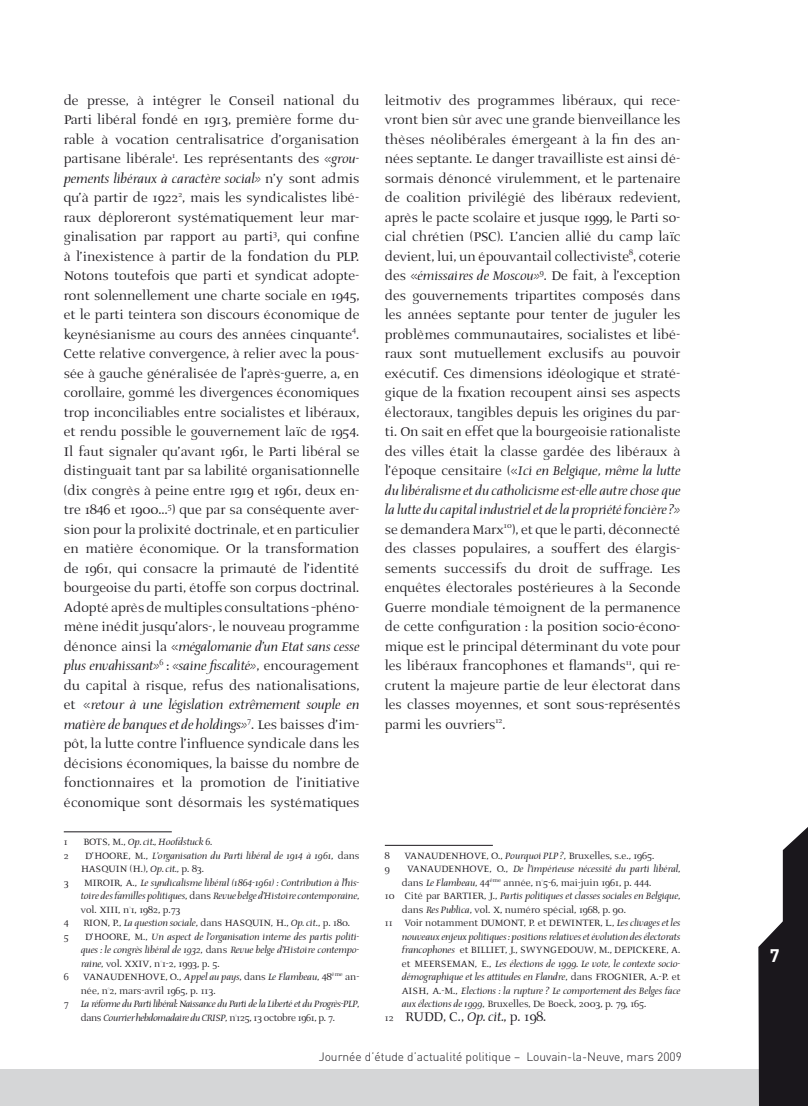
<style>
.page{position:relative;width:808px;height:1106px;background:#fff}
.page>*{position:absolute;margin:0;border:0;box-sizing:border-box;transform-origin:0 0}
.t1{font:700 18px "DIN";color:#fff}
.t2{font:16.5px/19.5px "AI Prospera II";color:#1a171c;text-align:justify}
.t3{font:italic 12px/13.5px "AI Prospera II";color:#1a171c}
.t4{font:12px/13.5px "AI Prospera II";color:#1a171c}
.t5{font:italic 12px "AI Prospera II";letter-spacing:-.025em;color:#1a171c}
.t6{font:300 12px "DIN";color:#1a171c}
.t7{font:12px "AI Prospera II";letter-spacing:-.025em;color:#1a171c}
.s1{font-style:italic}
.s2{font-style:normal}
.s3{font-size:12px}
</style>
<div class="page">
<div style="left:0;top:1069px;width:808px;height:37px;background:#d5d6d7"></div>
<svg style="left:758px;top:827px;width:50px;height:279px"></svg>
<hr style="left:64px;top:831px;width:108px;height:1px;background:#1a171c">
<hr style="left:385px;top:845px;width:108px;height:1px;background:#1a171c">
<p class="t2" style="left:64px;top:91px;width:297px">de presse, à intégrer le Conseil national du Parti libéral fondé en 1913, première forme du&shy;rable à vocation centralisatrice d’organisation partisane libérale<sup>1</sup>. Les représentants des «<span class="s1">grou&shy;pements libéraux à caractère social»</span> n’y sont admis qu’à partir de 1922<sup>2</sup>, mais les syndicalistes libé&shy;raux déploreront systématiquement leur mar&shy;ginalisation par rapport au parti<sup>3</sup>, qui confine à l’inexistence à partir de la fondation du PLP.<br>Notons toutefois que parti et syndicat adopte&shy;ront solennellement une charte sociale en 1945, et le parti teintera son discours économique de keynésianisme au cours des années cinquante<sup>4</sup>.<br>Cette relative convergence, à relier avec la pous&shy;sée à gauche généralisée de l’après-guerre, a, en corollaire, gommé les divergences économiques trop inconciliables entre socialistes et libéraux, et rendu possible le gouvernement laïc de 1954.<br>Il faut signaler qu’avant 1961, le Parti libéral se distinguait tant par sa labilité organisationnelle (dix congrès à peine entre 1919 et 1961, deux en&shy;tre 1846 et 1900…<sup>5</sup>) que par sa conséquente aver&shy;sion pour la prolixité doctrinale, et en particulier en matière économique. Or la transformation de 1961, qui consacre la primauté de l’identité bourgeoise du parti, étoffe son corpus doctrinal.<br>Adopté après de multiples consultations –phéno&shy;mène inédit jusqu’alors-, le nouveau programme dénonce ainsi la «<span class="s1">mégalomanie d’un Etat sans cesse plus envahissant»</span><sup>6</sup> : <span class="s1">«saine fiscalité»</span>, encouragement du capital à risque, refus des nationalisations, et «<span class="s1">retour à une législation extrêmement souple en matière de banques et de holdings»</span><sup>7</sup>. Les baisses d’im&shy;pôt, la lutte contre l’influence syndicale dans les décisions économiques, la baisse du nombre de fonctionnaires et la promotion de l’initiative économique sont désormais les systématiques</p>
<p class="t4" style="left:64px;top:836px;width:5px">1</p>
<p class="t3" style="left:83px;top:834px;width:131px"><span class="s2">BOTS, M.,</span> Op. cit., Hoofdstuck 6<span class="s2">.</span></p>
<p class="t4" style="left:64px;top:849px;width:6px">2</p>
<p class="t3" style="left:81px;top:848px;width:280px;text-indent:4px"><span class="s2">D’HOORE, M.,</span> L’organisation du Parti libéral de 1914 à 1961<span class="s2">, dans<br>HASQUIN (H.),</span> Op. cit., <span class="s2">p. 83.</span></p>
<p class="t4" style="left:64px;top:876px;width:6px">3</p>
<p class="t3" style="left:84px;top:875px;width:277px"><span class="s2">MIROIR, A.,</span> Le syndicalisme libéral (1864-1961) : Contribution à l’his-</p>
<p class="t3" style="left:81px;top:888px;width:280px">toire des familles politiques<span class="s2">, dans</span> Revue belge d’Histoire contemporaine<span class="s2">,</span></p>
<p class="t4" style="left:81px;top:903px;width:101px">vol. XIII, n°1, 1982, p.73</p>
<p class="t4" style="left:64px;top:917px;width:288px">4 RION, P., <span class="s1">La question sociale</span>, dans HASQUIN, H., <span class="s1">Op. cit</span>., p. 180.</p>
<p class="t4" style="left:64px;top:930px;width:6px">5</p>
<p class="t3" style="left:85px;top:929px;width:276px"><span class="s2">D’HOORE, M.,</span> Un aspect de l’organisation interne des partis politi-</p>
<p class="t3" style="left:81px;top:942px;width:280px">ques : le congrès libéral de 1932<span class="s2">, dans</span> Revue belge d’Histoire contempo-</p>
<p class="t4" style="left:81px;top:957px;width:140px"><span class="s1">raine</span>, vol. XXIV, n°1-2, 1993, p. 5.</p>
<p class="t4" style="left:64px;top:971px;width:297px">6 VANAUDENHOVE, O., <span class="s1">Appel au pays</span>, dans <span class="s1">Le Flambeau</span>, 48<sup>ème</sup> an-</p>
<p class="t4" style="left:81px;top:984px;width:136px">née, n°2, mars-avril 1965, p. 113.</p>
<p class="t5" style="left:64px;top:996px;width:297px"><span class="s2">7</span> La réforme du Parti libéral: Naissance du Parti de la Liberté et du Progrès-PLP<span class="s2">,</span></p>
<p class="t7" style="left:81px;top:1012px;width:256px">dans <span class="s1">Courrier hebdomadaire du CRISP</span>, n°125, 13 octobre 1961, p. 7.</p>
<p class="t2" style="left:385px;top:91px;width:297px">leitmotiv des programmes libéraux, qui rece&shy;vront bien sûr avec une grande bienveillance les thèses néolibérales émergeant à la fin des an&shy;nées septante. Le danger travailliste est ainsi dé&shy;sormais dénoncé virulemment, et le partenaire de coalition privilégié des libéraux redevient, après le pacte scolaire et jusque 1999, le Parti so&shy;cial chrétien (PSC). L’ancien allié du camp laïc devient, lui, un épouvantail collectiviste<sup>8</sup>, coterie des «<span class="s1">émissaires de Moscou»</span><sup>9</sup>. De fait, à l’exception des gouvernements tripartites composés dans les années septante pour tenter de juguler les problèmes communautaires, socialistes et libé&shy;raux sont mutuellement exclusifs au pouvoir exécutif. Ces dimensions idéologique et straté&shy;gique de la fixation recoupent ainsi ses aspects électoraux, tangibles depuis les origines du par&shy;ti. On sait en effet que la bourgeoisie rationaliste des villes était la classe gardée des libéraux à l’époque censitaire («<span class="s1">Ici en Belgique, même la lutte du libéralisme et du catholicisme est-elle autre chose que la lutte du capital industriel et de la propriété foncière?» </span>se demandera Marx<sup>10</sup>), et que le parti, déconnecté des classes populaires, a souffert des élargis&shy;sements successifs du droit de suffrage. Les enquêtes électorales postérieures à la Seconde Guerre mondiale témoignent de la permanence de cette configuration : la position socio-écono&shy;mique est le principal déterminant du vote pour les libéraux francophones et flamands<sup>11</sup>, qui re&shy;crutent la majeure partie de leur électorat dans les classes moyennes, et sont sous-représentés parmi les ouvriers<sup>12</sup>.</p>
<p class="t4" style="left:385px;top:849px;width:271px">8 VANAUDENHOVE, O., <span class="s1">Pourquoi PLP ?</span>, Bruxelles, s.e., 1965.<br>9</p>
<p class="t3" style="left:407px;top:861px;width:275px"><span class="s2">VANAUDENHOVE, O.,</span> De l’impérieuse nécessité du parti libéral<span class="s2">,</span></p>
<p class="t4" style="left:402px;top:876px;width:251px">dans <span class="s1">Le Flambeau</span>, 44<sup>ème</sup> année, n°5-6, mai-juin 1961, p. 444.</p>
<p class="t3" style="left:385px;top:888px;width:297px"><span class="s2">10 Cité par BARTIER, J.,</span> Partis politiques et classes sociales en Belgique<span class="s2">,</span></p>
<p class="t4" style="left:402px;top:903px;width:226px">dans <span class="s1">Res Publica</span>, vol. X, numéro spécial, 1968, p. 90.</p>
<p class="t4" style="left:385px;top:917px;width:297px">11 Voir notamment DUMONT, P. et DEWINTER, L., <span class="s1">Les clivages et les</span></p>
<p class="t3" style="left:402px;top:929px;width:280px">nouveaux enjeux politiques: positions relatives et évolution des électorats</p>
<p class="t4" style="left:402px;top:944px;width:280px"><span class="s1">francophones</span> et BILLIET, J., SWYNGEDOUW, M., DEPICKERE, A.</p>
<p class="t3" style="left:402px;top:956px;width:280px"><span class="s2">et MEERSEMAN, E.,</span> Les élections de 1999. Le vote, le contexte socio-</p>
<p class="t3" style="left:402px;top:969px;width:280px">démographique et les attitudes en Flandre<span class="s2">, dans FROGNIER, A.-P. et</span></p>
<p class="t3" style="left:402px;top:983px;width:280px"><span class="s2">AISH, A.-M.,</span> Elections : la rupture ? Le comportement des Belges face</p>
<p class="t4" style="left:402px;top:998px;width:246px"><span class="s1">aux élections de 1999</span>, Bruxelles, De Boeck, 2003, p. 79, 165.</p>
<p class="t2" style="left:385px;top:1007px;width:163px"><span class="s3">12</span> RUDD, C., <span class="s1">Op. cit.</span>, p. 198.</p>
<p class="t6" style="left:319px;top:1049px;width:365px">Journée d’étude d’actualité politique – Louvain-la-Neuve, mars 2009</p>
<p class="t1" style="left:770px;top:943px;width:11px">7</p>
</div>
